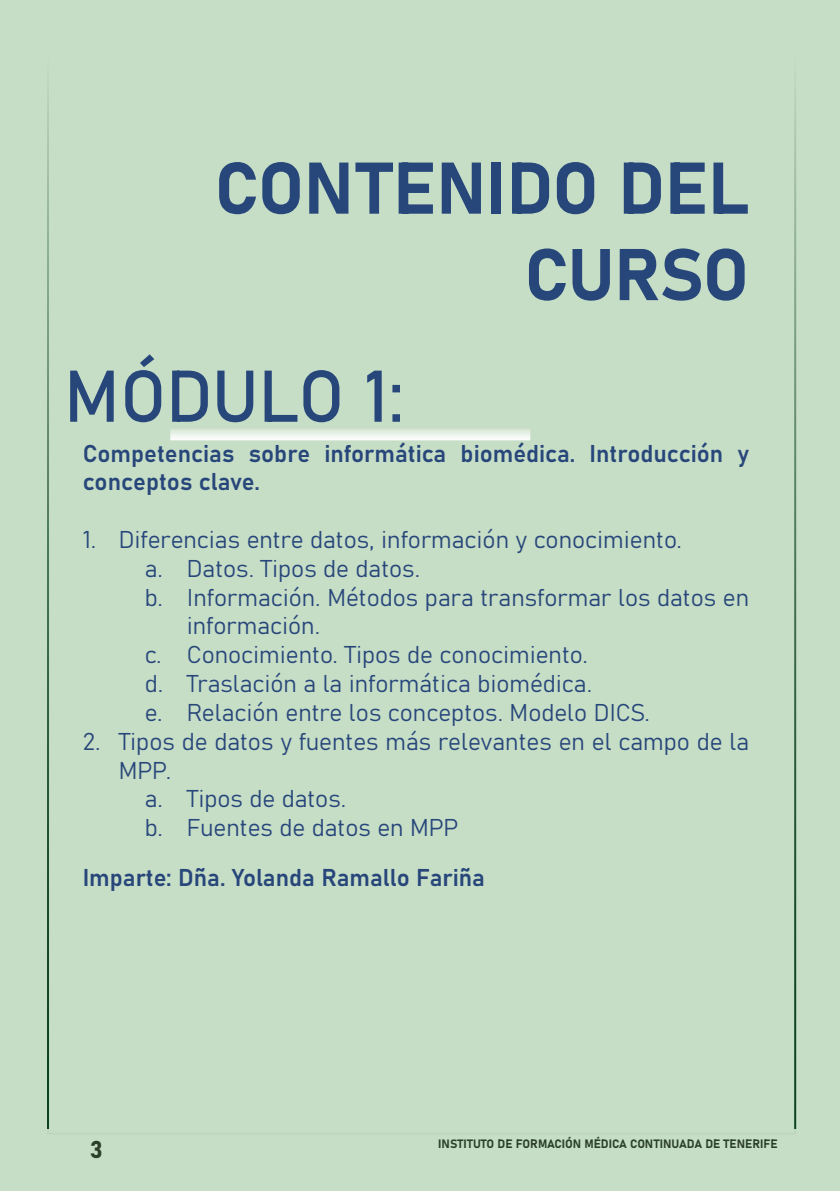
<style>
.page{position:relative;width:840px;height:1191px;background:#fff}
.page>*{position:absolute;margin:0;border:0;box-sizing:border-box;transform-origin:0 0}
.titulo_indice{font:72px/86.4px "Bahnschrift";letter-spacing:-.01em;color:#27467a;text-align:right}
.t1{font:24px/28.8px "Bahnschrift";color:#27467a}
.t2{font:24px "Bahnschrift";color:#231f20}
.t3{font:12px "Bahnschrift";color:#231f20}
</style>
<div class="page">
<div style="left:0;top:0;width:839px;height:1191px;background:#c6ddc6"></div>
<svg style="left:170px;top:429px;width:360px;height:11px;background:#eaf2ea"></svg>
<p class="titulo_indice" style="left:214px;top:140px;width:536px">CONTENIDO DEL<br>CURSO</p>
<p class="titulo_indice" style="left:64px;top:348px;width:342px">MÓDULO 1:</p>
<p class="t1" style="left:83px;top:437px;width:667px">Competencias sobre informática biomédica. Introducción y conceptos clave.</p>
<p class="t1" style="left:83px;top:523px;width:600px">1. Diferencias entre datos, información y conocimiento.</p>
<p class="t1" style="left:145px;top:552px;width:277px">a. Datos. Tipos de datos.</p>
<p class="t1" style="left:187px;top:581px;width:563px;text-indent:-42px">b. Información. Métodos para transformar los datos en información.</p>
<p class="t1" style="left:145px;top:639px;width:444px">c. Conocimiento. Tipos de conocimiento.</p>
<p class="t1" style="left:145px;top:667px;width:448px">d. Traslación a la informática biomédica.</p>
<p class="t1" style="left:145px;top:696px;width:506px">e. Relación entre los conceptos. Modelo DICS.</p>
<p class="t1" style="left:119px;top:725px;width:631px;text-indent:-36px">2. Tipos de datos y fuentes más relevantes en el campo de la<br>MPP.</p>
<p class="t1" style="left:145px;top:783px;width:203px">a. Tipos de datos.</p>
<p class="t1" style="left:145px;top:811px;width:315px">b. Fuentes de datos en MPP</p>
<p class="t1" style="left:83px;top:861px;width:403px">Imparte: Dña. Yolanda Ramallo Fariña</p>
<p class="t2" style="left:90px;top:1131px;width:14px">3</p>
<p class="t3" style="left:438px;top:1134px;width:340px">INSTITUTO DE FORMACIÓN MÉDICA CONTINUADA DE TENERIFE</p>
</div>
